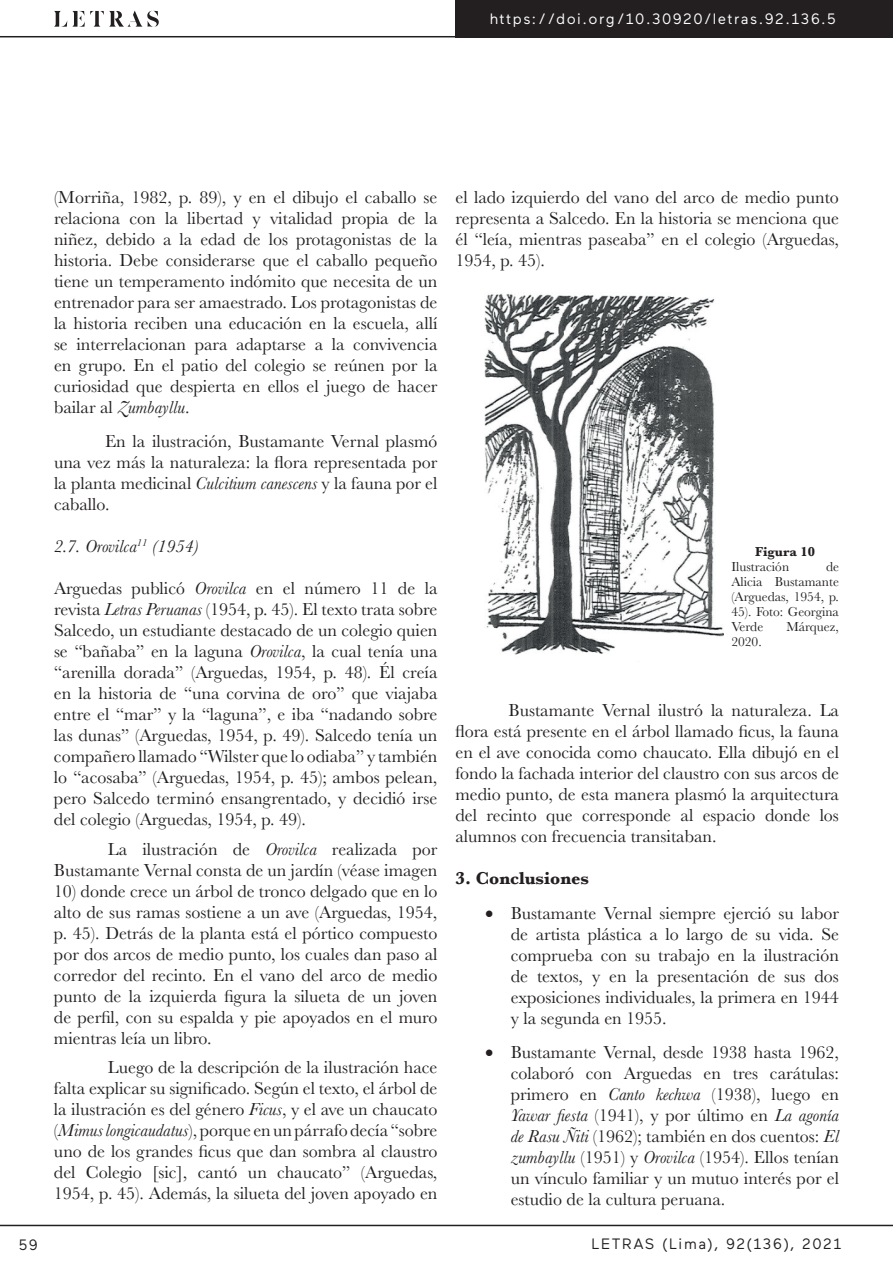
<style>
.page{position:relative;width:893px;height:1263px;background:#fff}
.page>*{position:absolute;margin:0;border:0;box-sizing:border-box;transform-origin:0 0}
.t1{font:18px/21px "Baskerville";color:#231f20;text-align:justify}
.t2{font:italic 18px "Baskerville";color:#231f20}
.t3{font:700 18px "Baskerville";color:#231f20}
.t4{font:15px "Maax";letter-spacing:.1em;color:#fff}
.t5{font:15px "Maax";letter-spacing:.1em;color:#231f20}
.t6{font:13.5px/15px "Baskerville";color:#231f20;text-align:justify}
.t7{font:700 13.5px "Baskerville";color:#231f20}
.s1{font-style:italic}
</style>
<div class="page">
<div style="left:455px;top:0;width:438px;height:37px;background:#231f20"></div>
<svg style="left:54px;top:11px;width:105px;height:16px"></svg>
<hr style="left:0;top:36px;width:463px;height:1px;background:#231f20">
<hr style="left:0;top:1225px;width:893px;height:1px;background:#231f20">
<img style="left:484px;top:294px;width:239px;height:361px">
<p class="t4" style="left:490px;top:11px;width:347px">https://doi.org/10.30920/letras.92.136.5</p>
<p class="t1" style="left:54px;top:187px;width:385px">(Morriña, 1982, p. 89), y en el dibujo el caballo se relaciona con la libertad y vitalidad propia de la niñez, debido a la edad de los protagonistas de la historia. Debe considerarse que el caballo pequeño tiene un temperamento indómito que necesita de un entrenador para ser amaestrado. Los protagonistas de la historia reciben una educación en la escuela, allí se interrelacionan para adaptarse a la convivencia en grupo. En el patio del colegio se reúnen por la curiosidad que despierta en ellos el juego de hacer bailar al <span class="s1">Zumbayllu</span>.</p>
<p class="t1" style="left:54px;top:431px;width:385px;text-indent:51px">En la ilustración, Bustamante Vernal plasmó una vez más la naturaleza: la flora representada por la planta medicinal <span class="s1">Culcitium canescens</span> y la fauna por el caballo.</p>
<p class="t2" style="left:54px;top:534px;width:146px">2.7. Orovilca<sup>11</sup> (1954)</p>
<p class="t1" style="left:54px;top:578px;width:385px">Arguedas publicó <span class="s1">Orovilca</span> en el número 11 de la revista <span class="s1">Letras Peruanas</span> (1954, p. 45). El texto trata sobre Salcedo, un estudiante destacado de un colegio quien se “bañaba” en la laguna <span class="s1">Orovilca</span>, la cual tenía una “arenilla dorada” (Arguedas, 1954, p. 48). Él creía en la historia de “una corvina de oro” que viajaba entre el “mar” y la “laguna”, e iba “nadando sobre las dunas” (Arguedas, 1954, p. 49). Salcedo tenía un compañero llamado “Wilster que lo odiaba” y también lo “acosaba” (Arguedas, 1954, p. 45); ambos pelean, pero Salcedo terminó ensangrentado, y decidió irse del colegio (Arguedas, 1954, p. 49).</p>
<p class="t1" style="left:54px;top:839px;width:385px;text-align:right">La ilustración de <span class="s1">Orovilca</span> realizada por<br>Bustamante Vernal consta de un jardín (véase imagen</p>
<p class="t1" style="left:54px;top:881px;width:385px">10) donde crece un árbol de tronco delgado que en lo alto de sus ramas sostiene a un ave (Arguedas, 1954, p. 45). Detrás de la planta está el pórtico compuesto por dos arcos de medio punto, los cuales dan paso al corredor del recinto. En el vano del arco de medio punto de la izquierda figura la silueta de un joven de perfil, con su espalda y pie apoyados en el muro mientras leía un libro.</p>
<p class="t1" style="left:54px;top:1057px;width:385px;text-indent:54px">Luego de la descripción de la ilustración hace falta explicar su significado. Según el texto, el árbol de la ilustración es del género <span class="s1">Ficus</span>, y el ave un chaucato (<span class="s1">Mimus longicaudatus</span>), porque en un párrafo decía “sobre uno de los grandes ficus que dan sombra al claustro del Colegio [sic], cantó un chaucato” (Arguedas, 1954, p. 45). Además, la silueta del joven apoyado en</p>
<p class="t1" style="left:455px;top:187px;width:385px">el lado izquierdo del vano del arco de medio punto representa a Salcedo. En la historia se menciona que él “leía, mientras paseaba” en el colegio (Arguedas, 1954, p. 45).</p>
<p class="t7" style="left:755px;top:542px;width:61px">Figura 10</p>
<p class="t6" style="left:731px;top:559px;width:59px">Ilustración</p>
<p class="t6" style="left:731px;top:559px;width:109px;text-indent:95px">de Alicia Bustamante (Arguedas, 1954, p.<br>45). Foto: Georgina Verde</p>
<p class="t6" style="left:786px;top:619px;width:54px">Márquez,</p>
<p class="t6" style="left:731px;top:634px;width:32px">2020.</p>
<p class="t1" style="left:455px;top:700px;width:385px;text-indent:53px">Bustamante Vernal ilustró la naturaleza. La flora está presente en el árbol llamado ficus, la fauna en el ave conocida como chaucato. Ella dibujó en el fondo la fachada interior del claustro con sus arcos de medio punto, de esta manera plasmó la arquitectura del recinto que corresponde al espacio donde los alumnos con frecuencia transitaban.</p>
<p class="t3" style="left:455px;top:866px;width:135px">3. Conclusiones</p>
<p class="t1" style="left:511px;top:903px;width:330px;text-indent:-26px">• Bustamante Vernal siempre ejerció su labor de artista plástica a lo largo de su vida. Se comprueba con su trabajo en la ilustración de textos, y en la presentación de sus dos exposiciones individuales, la primera en 1944 y la segunda en 1955.</p>
<p class="t1" style="left:511px;top:1042px;width:330px;text-indent:-25px">• Bustamante Vernal, desde 1938 hasta 1962, colaboró con Arguedas en tres carátulas: primero en <span class="s1">Canto kechwa</span> (1938), luego en <span class="s1">Yawar fiesta</span> (1941), y por último en <span class="s1">La agonía de Rasu Ñiti</span> (1962); también en dos cuentos: <span class="s1">El zumbayllu</span> (1951) y <span class="s1">Orovilca</span> (1954). Ellos tenían un vínculo familiar y un mutuo interés por el estudio de la cultura peruana.</p>
<p class="t5" style="left:19px;top:1236px;width:20px">59</p>
<p class="t5" style="left:592px;top:1236px;width:251px">LETRAS (Lima), 92(136), 2021</p>
</div>
